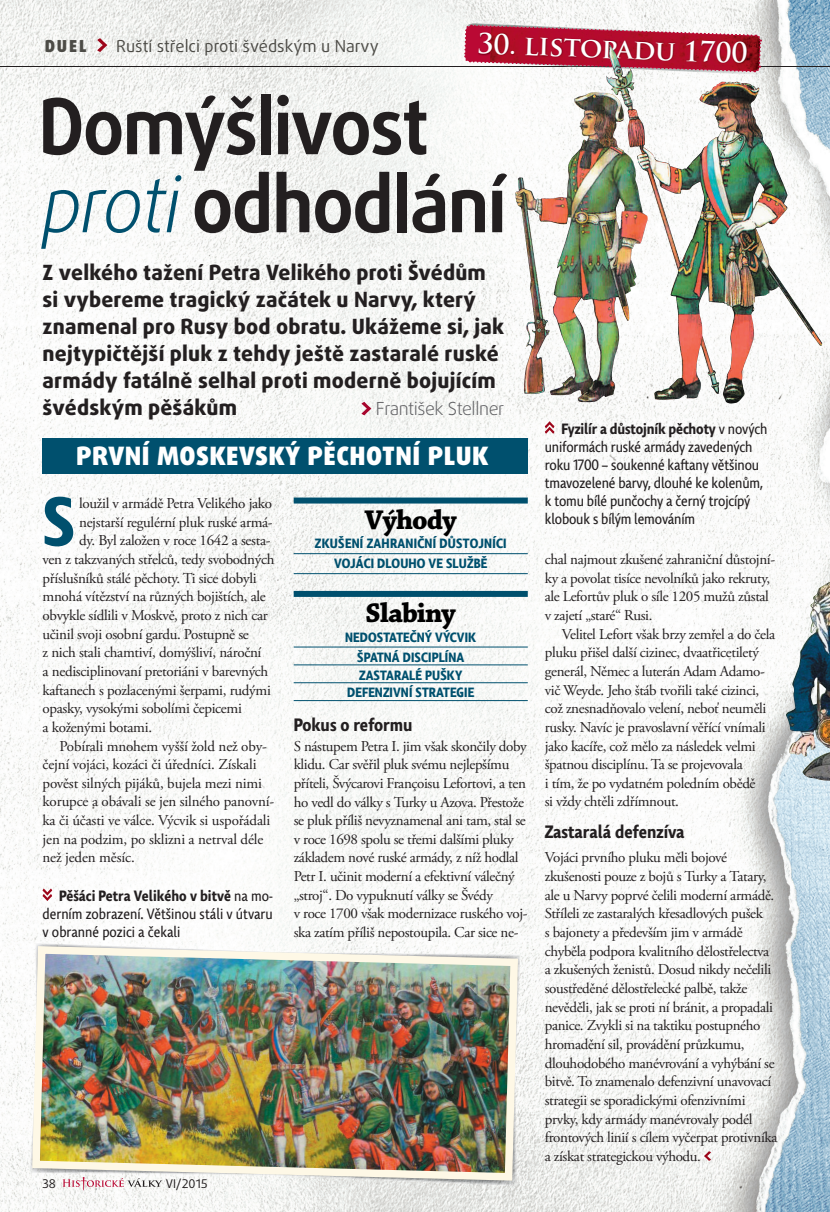
<style>
.page{position:relative;width:830px;height:1212px;background:#fff}
.page>*{position:absolute;margin:0;border:0;box-sizing:border-box;transform-origin:0 0}
.t1{font:700 76.95px/78px "Daxline Pro";letter-spacing:-.025em;color:#231f20;scale:.95 1}
.t2{font:700 68.55px "Comenia Sans Cond";color:#00506e}
.t3{font:700 28.5px "Chaparral Pro";letter-spacing:-.035em;color:#000}
.t4{font:700 27.15px "Trajan Pro";color:#fff}
.t5{font:900 25.35px "Daxline Pro";letter-spacing:.02em;color:#fff}
.t6{font:800 21px/27px "Daxline Pro";letter-spacing:.01em;color:#231f20}
.t7{font:700 18px "Comenia Sans Cond";color:#231f20}
.t8{font:300 18px "Daxline Pro";letter-spacing:-.025em;color:#636366}
.t9{font:16.5px "Daxline Pro";color:#4c4b46}
.t10{font:900 16.5px "Daxline Pro";color:#4c4b46}
.t11{font:15px/18.6px "Adobe Garamond Pro";letter-spacing:-.025em;color:#231f20}
.t12{font:15px/18px "Comenia Sans Cond";letter-spacing:-.01em;color:#231f20;text-align:justify}
.t13{font:700 13.5px/20px "Comenia Sans Cond";letter-spacing:.01em;color:#00506e;text-align:center}
.t14{font:12px "Daxline Pro";letter-spacing:.005em;color:#231f20}
.s1{font-weight:300;font-style:italic;color:#00506e}
.s2{font-weight:700}
</style>
<div class="page">
<img style="left:0;top:0;width:829px;height:1212px">
<hr style="left:0;top:66px;width:829px;height:1px;background:#231f20">
<svg style="left:97px;top:38px;width:10px;height:14px"></svg>
<svg style="left:62px;top:1184px;width:100px;height:7px"></svg>
<img style="left:585px;top:73px;width:172px;height:2px">
<svg style="left:463px;top:24px;width:298px;height:49px"></svg>
<img style="left:478px;top:32px;width:12px;height:30px">
<img style="left:490px;top:32px;width:258px;height:33px">
<img style="left:519px;top:62px;width:83px;height:3px">
<img style="left:691px;top:33px;width:57px;height:3px">
<svg style="left:703px;top:1151px;width:7px;height:10px"></svg>
<svg style="left:361px;top:402px;width:10px;height:13px"></svg>
<div style="left:43px;top:438px;width:484px;height:35px;background:#00506e"></div>
<svg style="left:43px;top:888px;width:9px;height:13px"></svg>
<svg style="left:544px;top:421px;width:10px;height:13px"></svg>
<div style="left:293px;top:497px;width:234px;height:6px;background:#00506e"></div>
<hr style="left:293px;top:553px;width:234px;height:1px;background:#00506e">
<hr style="left:293px;top:573px;width:234px;height:1px;background:#00506e">
<div style="left:293px;top:591px;width:234px;height:6px;background:#00506e"></div>
<hr style="left:293px;top:647px;width:234px;height:1px;background:#00506e">
<hr style="left:293px;top:664px;width:234px;height:1px;background:#00506e">
<hr style="left:293px;top:682px;width:234px;height:1px;background:#00506e">
<hr style="left:293px;top:700px;width:234px;height:1px;background:#00506e">
<img style="left:528px;top:92px;width:119px;height:310px">
<img style="left:28px;top:942px;width:493px;height:242px">
<p class="t10" style="left:45px;top:39px;width:43px">DUEL</p>
<p class="t9" style="left:116px;top:39px;width:264px">Ruští střelci proti švédským u Narvy</p>
<h3 class="t4" style="left:477px;top:28px;width:272px;rotate:2deg">30. listopadu 1700</h3>
<h1 class="t1" style="left:38px;top:94px;width:494px">Domýšlivost <span class="s1">proti</span>odhodlání</h1>
<p class="t6" style="left:43px;top:261px;width:463px">Z velkého tažení Petra Velikého proti Švédům si vybereme tragický začátek u Narvy, který znamenal pro Rusy bod obratu. Ukážeme si, jak nejtypičtější pluk z tehdy ještě zastaralé ruské armády fatálně selhal proti moderně bojujícím švédským pěšákům</p>
<p class="t8" style="left:376px;top:401px;width:130px">František Stellner</p>
<h3 class="t5" style="left:76px;top:446px;width:413px">PRVNÍ MOSKEVSKÝ PĚCHOTNÍ PLUK</h3>
<p class="t12" style="left:544px;top:420px;width:224px;text-align:left;text-indent:17px"><span class="s2">Fyzilír a důstojník pěchoty</span> v nových uniformách ruské armády zavedených roku 1700 – soukenné kaftany většinou tmavozelené barvy, dlouhé ke kolenům, k tomu bílé punčochy a černý trojcípý</p>
<h2 class="t2" style="left:43px;top:494px;width:34px">S</h2>
<p class="t11" style="left:79px;top:495px;width:194px">loužil v armádě Petra Velikého jako</p>
<h3 class="t3" style="left:364px;top:509px;width:94px">Výhody</h3>
<p class="t12" style="left:544px;top:510px;width:152px">klobouk s bílým lemováním</p>
<p class="t13" style="left:315px;top:535px;width:193px">ZKUŠENÍ ZAHRANIČNÍ DŮSTOJNÍCI<br>VOJÁCI DLOUHO VE SLUŽBĚ</p>
<h3 class="t3" style="left:365px;top:603px;width:92px">Slabiny</h3>
<p class="t13" style="left:345px;top:628px;width:132px">NEDOSTATEČNÝ VÝCVIK<br>ŠPATNÁ DISCIPLÍNA</p>
<p class="t13" style="left:347px;top:667px;width:128px;line-height:17.9px">ZASTARALÉ PUŠKY<br>DEFENZIVNÍ STRATEGIE</p>
<p class="t11" style="left:79px;top:514px;width:195px">nejstarší regulérní pluk ruské armá-</p>
<p class="t11" style="left:79px;top:533px;width:193px">dy. Byl založen v roce 1642 a sesta-</p>
<p class="t11" style="left:43px;top:551px;width:233px">ven z takzvaných střelců, tedy svobodných</p>
<p class="t11" style="left:43px;top:570px;width:215px">příslušníků stálé pěchoty. Ti sice dobyli</p>
<p class="t11" style="left:43px;top:589px;width:225px">mnohá vítězství na různých bojištích, ale</p>
<p class="t11" style="left:43px;top:607px;width:227px">obvykle sídlili v Moskvě, proto z nich car</p>
<p class="t11" style="left:43px;top:626px;width:208px">učinil svoji osobní gardu. Postupně se</p>
<p class="t11" style="left:43px;top:644px;width:220px">z nich stali chamtiví, domýšliví, nároční</p>
<p class="t11" style="left:43px;top:663px;width:227px">a nedisciplinovaní pretoriáni v barevných</p>
<p class="t11" style="left:43px;top:682px;width:230px">kaftanech s pozlacenými šerpami, rudými</p>
<p class="t11" style="left:43px;top:700px;width:201px">opasky, vysokými sobolími čepicemi</p>
<p class="t11" style="left:43px;top:719px;width:111px">a koženými botami.</p>
<p class="t11" style="left:60px;top:738px;width:209px">Pobírali mnohem vyšší žold než oby-</p>
<p class="t11" style="left:43px;top:756px;width:215px">čejní vojáci, kozáci či úředníci. Získali</p>
<p class="t11" style="left:43px;top:775px;width:221px">pověst silných pijáků, bujela mezi nimi</p>
<p class="t11" style="left:43px;top:794px;width:233px">korupce a obávali se jen silného panovní-</p>
<p class="t11" style="left:43px;top:812px;width:229px">ka či účasti ve válce. Výcvik si uspořádali</p>
<p class="t11" style="left:43px;top:831px;width:222px">jen na podzim, po sklizni a netrval déle</p>
<p class="t11" style="left:43px;top:850px;width:94px">než jeden měsíc.</p>
<p class="t11" style="left:544px;top:551px;width:232px">chal najmout zkušené zahraniční důstojní&shy;ky a povolat tisíce nevolníků jako rekruty, ale Lefortův pluk o síle 1205 mužů zůstal v zajetí „staré“ Rusi.</p>
<p class="t11" style="left:544px;top:626px;width:232px;text-indent:17px">Velitel Lefort však brzy zemřel a do čela pluku přišel další cizinec, dvaatřicetiletý generál, Němec a luterán Adam Adamo&shy;vič Weyde. Jeho štáb tvořili také cizinci, což znesnadňovalo velení, neboť neuměli rusky. Navíc je pravoslavní věřící vnímali jako kacíře, což mělo za následek velmi špatnou disciplínu. Ta se projevovala<br>i tím, že po vydatném poledním obědě<br>si vždy chtěli zdřímnout.</p>
<p class="t7" style="left:544px;top:825px;width:141px">Zastaralá defenzíva</p>
<p class="t11" style="left:544px;top:850px;width:234px">Vojáci prvního pluku měli bojové zkušenosti pouze z bojů s Turky a Tatary, ale u Narvy poprvé čelili moderní armádě.<br>Stříleli ze zastaralých křesadlových pušek<br>s bajonety a především jim v armádě chyběla podpora kvalitního dělostřelectva a zkušených ženistů. Dosud nikdy nečelili soustředěné dělostřelecké palbě, takže nevěděli, jak se proti ní bránit, a propadali panice. Zvykli si na taktiku postupného hromadění sil, provádění průzkumu, dlouhodobého manévrování a vyhýbání se bitvě. To znamenalo defenzivní unavovací strategii se sporadickými ofenzivními prvky, kdy armády manévrovaly podél frontových linií s cílem vyčerpat protivníka a získat strategickou výhodu.</p>
<p class="t7" style="left:293px;top:717px;width:120px">Pokus o reformu</p>
<p class="t11" style="left:293px;top:738px;width:235px">S nástupem Petra I. jim však skončily doby klidu. Car svěřil pluk svému nejlepšímu příteli, Švýcarovi Françoisu Lefortovi, a ten ho vedl do války s Turky u Azova. Přestože se pluk příliš nevyznamenal ani tam, stal se v roce 1698 spolu se třemi dalšími pluky základem nové ruské armády, z níž hodlal Petr I. učinit moderní a efektivní válečný „stroj“. Do vypuknutí války se Švédy<br>v roce 1700 však modernizace ruského voj&shy;ska zatím příliš nepostoupila. Car sice ne-</p>
<p class="t12" style="left:43px;top:888px;width:232px;text-indent:16px"><span class="s2">Pěšáci Petra Velikého v bitvě</span> na mo&shy;derním zobrazení. Většinou stáli v útvaru v obranné pozici a čekali</p>
<p class="t14" style="left:43px;top:1178px;width:15px">38</p>
<p class="t14" style="left:166px;top:1178px;width:43px">VI/2015</p>
</div>
